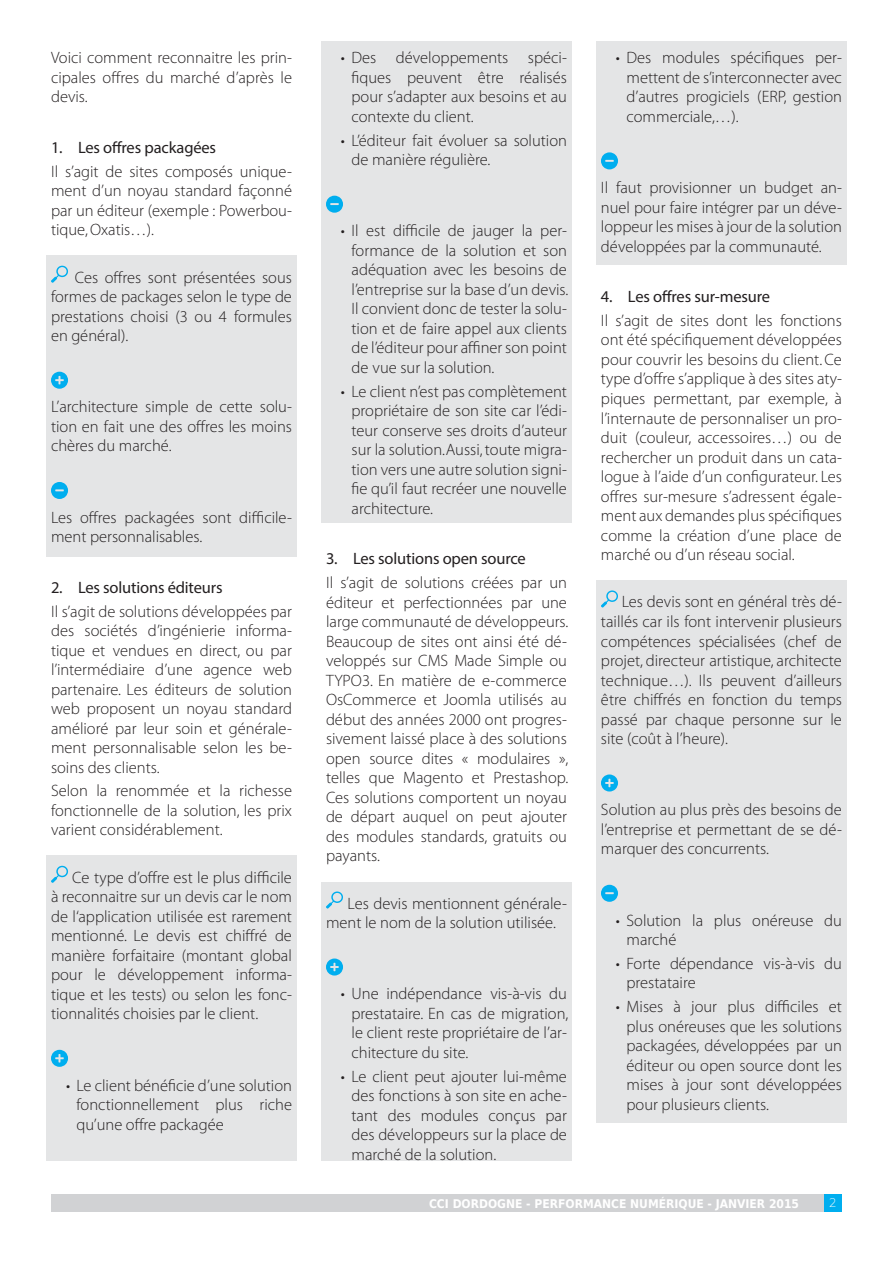
<style>
.page{position:relative;width:893px;height:1263px;background:#fff}
.page>*{position:absolute;margin:0;border:0;box-sizing:border-box;transform-origin:0 0}
.t1{font:300 16.5px/19.5px "Myriad Pro";color:#231f20;text-align:justify}
.t2{font:16.5px "Myriad Pro";letter-spacing:-.01em;color:#231f20}
.t3{font:700 12px "DejaVu Sans Condensed";color:#fff}
.t4{font:200 12px "DejaVu Sans";color:#fff}
</style>
<div class="page">
<div style="left:46px;top:856px;width:251px;height:305px;background:#e4e5e6"></div>
<div style="left:321px;top:41px;width:251px;height:482px;background:#e4e5e6"></div>
<div style="left:321px;top:882px;width:251px;height:279px;background:#e4e5e6"></div>
<div style="left:596px;top:41px;width:251px;height:224px;background:#e4e5e6"></div>
<div style="left:596px;top:580px;width:251px;height:543px;background:#e4e5e6"></div>
<div style="left:46px;top:255px;width:251px;height:302px;background:#e4e5e6"></div>
<div style="left:51px;top:1195px;width:791px;height:17px;background:#d1d2d4"></div>
<div style="left:825px;top:1195px;width:17px;height:17px;background:#00aeef"></div>
<svg style="left:51px;top:266px;width:17px;height:17px"></svg>
<svg style="left:51px;top:372px;width:17px;height:17px"></svg>
<svg style="left:51px;top:482px;width:17px;height:17px"></svg>
<svg style="left:51px;top:866px;width:17px;height:17px"></svg>
<svg style="left:51px;top:1050px;width:17px;height:17px"></svg>
<svg style="left:326px;top:196px;width:17px;height:17px"></svg>
<svg style="left:326px;top:891px;width:17px;height:17px"></svg>
<svg style="left:326px;top:958px;width:17px;height:17px"></svg>
<svg style="left:601px;top:152px;width:17px;height:17px"></svg>
<svg style="left:601px;top:590px;width:17px;height:17px"></svg>
<svg style="left:601px;top:774px;width:17px;height:17px"></svg>
<svg style="left:601px;top:885px;width:17px;height:17px"></svg>
<p class="t1" style="left:51px;top:48px;width:242px">Voici comment reconnaitre les prin&shy;cipales offres du marché d’après le devis.</p>
<p class="t2" style="left:51px;top:137px;width:167px">1. Les offres packagées</p>
<p class="t1" style="left:51px;top:161px;width:242px">Il s’agit de sites composés unique&shy;ment d’un noyau standard façonné par un éditeur (exemple : Powerbou&shy;tique, Oxatis…).</p>
<p class="t1" style="left:51px;top:267px;width:242px;text-indent:24px">Ces offres sont présentées sous formes de packages selon le type de prestations choisi (3 ou 4 formules en général).</p>
<p class="t1" style="left:51px;top:397px;width:242px">L’architecture simple de cette solu&shy;tion en fait une des offres les moins chères du marché.</p>
<p class="t1" style="left:51px;top:507px;width:242px">Les offres packagées sont difficile&shy;ment personnalisables.</p>
<p class="t2" style="left:51px;top:577px;width:173px">2. Les solutions éditeurs</p>
<p class="t1" style="left:51px;top:601px;width:243px">Il s’agit de solutions développées par des sociétés d’ingénierie informa&shy;tique et vendues en direct, ou par l’intermédiaire d’une agence web partenaire. Les éditeurs de solution web proposent un noyau standard amélioré par leur soin et générale&shy;ment personnalisable selon les be&shy;soins des clients.</p>
<p class="t1" style="left:51px;top:781px;width:242px">Selon la renommée et la richesse fonctionnelle de la solution, les prix varient considérablement.</p>
<p class="t1" style="left:51px;top:867px;width:243px;text-indent:21px">Ce type d’offre est le plus difficile à reconnaitre sur un devis car le nom de l‘application utilisée est rarement mentionné. Le devis est chiffré de manière forfaitaire (montant global pour le développement informa&shy;tique et les tests) ou selon les fonc&shy;tionnalités choisies par le client.</p>
<p class="t1" style="left:77px;top:1075px;width:217px;text-indent:-11px">• Le client bénéficie d’une solution fonctionnellement plus riche qu’une offre packagée</p>
<p class="t1" style="left:351px;top:48px;width:217px;text-indent:-11px">• Des développements spéci&shy;fiques peuvent être réalisés pour s’adapter aux besoins et au contexte du client.</p>
<p class="t1" style="left:351px;top:130px;width:217px;text-indent:-11px">• L’éditeur fait évoluer sa solution de manière régulière.</p>
<p class="t1" style="left:351px;top:221px;width:218px;text-indent:-11px">• Il est difficile de jauger la per&shy;formance de la solution et son adéquation avec les besoins de l’entreprise sur la base d’un devis.<br>Il convient donc de tester la solu&shy;tion et de faire appel aux clients de l’éditeur pour affiner son point de vue sur la solution.</p>
<p class="t1" style="left:351px;top:381px;width:217px;text-indent:-11px">• Le client n’est pas complètement propriétaire de son site car l’édi&shy;teur conserve ses droits d’auteur sur la solution.Aussi, toute migra&shy;tion vers une autre solution signi&shy;fie qu’il faut recréer une nouvelle architecture.</p>
<p class="t2" style="left:326px;top:549px;width:201px">3. Les solutions open source</p>
<p class="t1" style="left:326px;top:573px;width:244px">Il s’agit de solutions créées par un éditeur et perfectionnées par une large communauté de développeurs.<br>Beaucoup de sites ont ainsi été dé&shy;veloppés sur CMS Made Simple ou TYPO3. En matière de e-commerce OsCommerce et Joomla utilisés au début des années 2000 ont progres&shy;sivement laissé place à des solutions open source dites « modulaires », telles que Magento et Prestashop.<br>Ces solutions comportent un noyau de départ auquel on peut ajouter des modules standards, gratuits ou payants.</p>
<p class="t1" style="left:326px;top:893px;width:242px;text-indent:22px">Les devis mentionnent générale&shy;ment le nom de la solution utilisée.</p>
<p class="t1" style="left:351px;top:984px;width:218px;text-indent:-11px">• Une indépendance vis-à-vis du prestataire. En cas de migration, le client reste propriétaire de l’ar&shy;chitecture du site.</p>
<p class="t1" style="left:351px;top:1066px;width:217px;text-indent:-11px">• Le client peut ajouter lui-même des fonctions à son site en ache&shy;tant des modules conçus par des développeurs sur la place de marché de la solution.</p>
<p class="t1" style="left:626px;top:48px;width:217px;text-indent:-11px">• Des modules spécifiques per&shy;mettent de s’interconnecter avec d’autres progiciels (ERP, gestion commerciale,…).</p>
<p class="t1" style="left:601px;top:178px;width:242px">Il faut provisionner un budget an&shy;nuel pour faire intégrer par un déve&shy;loppeur les mises à jour de la solution développées par la communauté.</p>
<p class="t2" style="left:601px;top:286px;width:171px">4. Les offres sur-mesure</p>
<p class="t1" style="left:601px;top:311px;width:243px">Il s’agit de sites dont les fonctions ont été spécifiquement développées pour couvrir les besoins du client. Ce type d’offre s’applique à des sites aty&shy;piques permettant, par exemple, à l’internaute de personnaliser un pro&shy;duit (couleur, accessoires…) ou de rechercher un produit dans un cata&shy;logue à l’aide d’un configurateur. Les offres sur-mesure s’adressent égale&shy;ment aux demandes plus spécifiques comme la création d’une place de marché ou d’un réseau social.</p>
<p class="t1" style="left:601px;top:592px;width:242px;text-indent:21px">Les devis sont en général très dé&shy;taillés car ils font intervenir plusieurs compétences spécialisées (chef de projet, directeur artistique, architecte technique…). Ils peuvent d’ailleurs être chiffrés en fonction du temps passé par chaque personne sur le site (coût à l’heure).</p>
<p class="t1" style="left:601px;top:800px;width:242px">Solution au plus près des besoins de l’entreprise et permettant de se dé&shy;marquer des concurrents.</p>
<p class="t1" style="left:626px;top:910px;width:217px;text-indent:-11px">• Solution la plus onéreuse du marché</p>
<p class="t1" style="left:626px;top:953px;width:217px;text-indent:-11px">• Forte dépendance vis-à-vis du prestataire</p>
<p class="t1" style="left:626px;top:997px;width:217px;text-indent:-11px">• Mises à jour plus difficiles et plus onéreuses que les solutions packagées, développées par un éditeur ou open source dont les mises à jour sont développées pour plusieurs clients.</p>
<p class="t3" style="left:429px;top:1194px;width:324px">CCI DORDOGNE - PERFORMANCE NUMÉRIQUE - JANVIER</p>
<p class="t3" style="left:769px;top:1194px;width:32px">2015</p>
<p class="t4" style="left:829px;top:1194px;width:9px">2</p>
</div>
